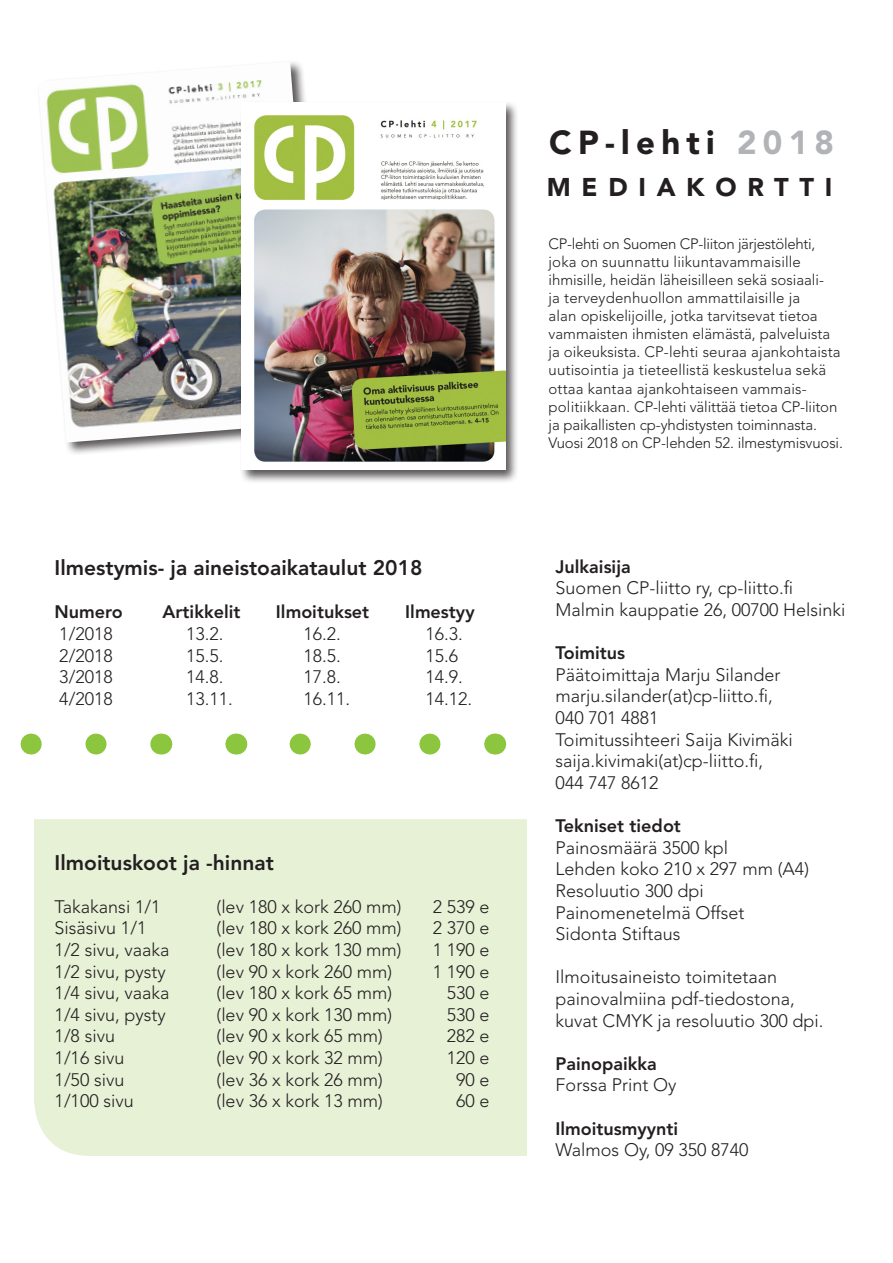
<style>
.page{position:relative;width:893px;height:1263px;background:#fff}
.page>*{position:absolute;margin:0;border:0;box-sizing:border-box;transform-origin:0 0}
._5_OTSIKKO_groteski{font:900 33px "Avenir LT Std";letter-spacing:.19em;color:#231f20}
.t1{font:900 25.5px "Avenir LT Std";letter-spacing:.42em;color:#231f20}
.t2{font:800 21px "Avenir LT Std";color:#231f20}
.t3{font:300 18px "Avenir LT Std";color:#231f20}
.t4{font:800 18px "Avenir LT Std";color:#231f20}
.t5{font:300 15px/18px "Avenir LT Std";color:#231f20}
.s1{color:#b2b3b7}
</style>
<div class="page">
<div style="left:34px;top:819px;width:493px;height:337px;background:#e6f1d6"></div>
<svg style="left:161px;top:733px;width:1px;height:21px"></svg>
<svg style="left:20px;top:733px;width:76px;height:21px"></svg>
<svg style="left:289px;top:733px;width:141px;height:21px"></svg>
<svg style="left:495px;top:733px;width:1px;height:21px"></svg>
<svg style="left:236px;top:733px;width:1px;height:21px"></svg>
<div style="left:36px;top:60px;width:296px;height:396px;background:#231f20;opacity:.75"></div>
<img style="left:38px;top:62px;width:281px;height:380px">
<div style="left:239px;top:100px;width:280px;height:384px;background:#231f20;opacity:.75"></div>
<img style="left:242px;top:102px;width:263px;height:368px">
<p class="t2" style="left:55px;top:555px;width:369px">Ilmestymis- ja aineistoaikataulut 2018</p>
<p class="t4" style="left:55px;top:601px;width:70px">Numero</p>
<p class="t4" style="left:163px;top:601px;width:79px">Artikkelit</p>
<p class="t4" style="left:276px;top:601px;width:95px">Ilmoitukset</p>
<p class="t4" style="left:405px;top:601px;width:71px">Ilmestyy</p>
<p class="t3" style="left:59px;top:623px;width:55px">1/2018</p>
<p class="t3" style="left:186px;top:623px;width:39px">13.2.</p>
<p class="t3" style="left:303px;top:623px;width:39px">16.2.</p>
<p class="t3" style="left:425px;top:623px;width:39px">16.3.</p>
<p class="t3" style="left:59px;top:645px;width:55px">2/2018</p>
<p class="t3" style="left:186px;top:645px;width:39px">15.5.</p>
<p class="t3" style="left:303px;top:645px;width:39px">18.5.</p>
<p class="t3" style="left:425px;top:645px;width:34px">15.6</p>
<p class="t3" style="left:59px;top:666px;width:55px">3/2018</p>
<p class="t3" style="left:186px;top:666px;width:39px">14.8.</p>
<p class="t3" style="left:303px;top:666px;width:39px">17.8.</p>
<p class="t3" style="left:425px;top:666px;width:39px">14.9.</p>
<p class="t3" style="left:59px;top:688px;width:55px">4/2018</p>
<p class="t3" style="left:186px;top:688px;width:48px">13.11.</p>
<p class="t3" style="left:303px;top:688px;width:48px">16.11.</p>
<p class="t3" style="left:425px;top:688px;width:48px">14.12.</p>
<p class="t2" style="left:55px;top:850px;width:221px">Ilmoituskoot ja -hinnat</p>
<p class="t3" style="left:55px;top:896px;width:107px">Takakansi 1/1</p>
<p class="t3" style="left:217px;top:896px;width:186px">(lev 180 x kork 260 mm)</p>
<p class="t3" style="left:433px;top:896px;width:58px">2 539 e</p>
<p class="t3" style="left:55px;top:917px;width:93px">Sisäsivu 1/1</p>
<p class="t3" style="left:217px;top:917px;width:186px">(lev 180 x kork 260 mm)</p>
<p class="t3" style="left:433px;top:917px;width:58px">2 370 e</p>
<p class="t3" style="left:55px;top:939px;width:116px">1/2 sivu, vaaka</p>
<p class="t3" style="left:217px;top:939px;width:186px">(lev 180 x kork 130 mm)</p>
<p class="t3" style="left:433px;top:939px;width:58px">1 190 e</p>
<p class="t3" style="left:55px;top:961px;width:113px">1/2 sivu, pysty</p>
<p class="t3" style="left:217px;top:961px;width:177px">(lev 90 x kork 260 mm)</p>
<p class="t3" style="left:433px;top:961px;width:58px">1 190 e</p>
<p class="t3" style="left:55px;top:982px;width:116px">1/4 sivu, vaaka</p>
<p class="t3" style="left:217px;top:982px;width:177px">(lev 180 x kork 65 mm)</p>
<p class="t3" style="left:447px;top:982px;width:44px">530 e</p>
<p class="t3" style="left:55px;top:1004px;width:113px">1/4 sivu, pysty</p>
<p class="t3" style="left:217px;top:1004px;width:177px">(lev 90 x kork 130 mm)</p>
<p class="t3" style="left:447px;top:1004px;width:44px">530 e</p>
<p class="t3" style="left:55px;top:1025px;width:62px">1/8 sivu</p>
<p class="t3" style="left:217px;top:1025px;width:168px">(lev 90 x kork 65 mm)</p>
<p class="t3" style="left:447px;top:1025px;width:44px">282 e</p>
<p class="t3" style="left:55px;top:1047px;width:71px">1/16 sivu</p>
<p class="t3" style="left:217px;top:1047px;width:168px">(lev 90 x kork 32 mm)</p>
<p class="t3" style="left:447px;top:1047px;width:44px">120 e</p>
<p class="t3" style="left:55px;top:1069px;width:71px">1/50 sivu</p>
<p class="t3" style="left:217px;top:1069px;width:168px">(lev 36 x kork 26 mm)</p>
<p class="t3" style="left:456px;top:1069px;width:35px">90 e</p>
<p class="t3" style="left:55px;top:1090px;width:81px">1/100 sivu</p>
<p class="t3" style="left:217px;top:1090px;width:168px">(lev 36 x kork 13 mm)</p>
<p class="t3" style="left:456px;top:1090px;width:35px">60 e</p>
<p class="_5_OTSIKKO_groteski" style="left:549px;top:122px;width:286px">CP-lehti <span class="s1">2018</span></p>
<p class="t1" style="left:547px;top:172px;width:287px">MEDIAKORTTI</p>
<p class="t5" style="left:549px;top:235px;width:268px">CP-lehti on Suomen CP-liiton järjestölehti, joka on suunnattu liikuntavammaisille</p>
<p class="t5" style="left:549px;top:271px;width:277px">ihmisille, heidän läheisilleen sekä sosiaali-</p>
<p class="t5" style="left:549px;top:289px;width:253px">ja terveydenhuollon ammattilaisille ja</p>
<p class="t5" style="left:549px;top:307px;width:271px">alan opiskelijoille, jotka tarvitsevat tietoa</p>
<p class="t5" style="left:549px;top:325px;width:294px">vammaisten ihmisten elämästä, palveluista ja oikeuksista. CP-lehti seuraa ajankohtaista uutisointia ja tieteellistä keskustelua sekä ottaa kantaa ajankohtaiseen vammais-</p>
<p class="t5" style="left:549px;top:397px;width:296px">politiikkaan. CP-lehti välittää tietoa CP-liiton ja paikallisten cp-yhdistysten toiminnasta.<br>Vuosi 2018 on CP-lehden 52. ilmestymisvuosi.</p>
<p class="t4" style="left:556px;top:556px;width:77px">Julkaisija</p>
<p class="t3" style="left:556px;top:578px;width:239px">Suomen CP-liitto ry, cp-liitto.fi</p>
<p class="t3" style="left:556px;top:599px;width:291px">Malmin kauppatie 26, 00700 Helsinki</p>
<p class="t4" style="left:556px;top:642px;width:71px">Toimitus</p>
<p class="t3" style="left:556px;top:664px;width:226px">Päätoimittaja Marju Silander</p>
<p class="t3" style="left:556px;top:686px;width:219px">marju.silander(at)cp-liitto.fi,</p>
<p class="t3" style="left:556px;top:707px;width:104px">040 701 4881</p>
<p class="t3" style="left:556px;top:729px;width:239px">Toimitussihteeri Saija Kivimäki</p>
<p class="t3" style="left:556px;top:750px;width:209px">saija.kivimaki(at)cp-liitto.fi,</p>
<p class="t3" style="left:556px;top:772px;width:104px">044 747 8612</p>
<p class="t4" style="left:556px;top:815px;width:127px">Tekniset tiedot</p>
<p class="t3" style="left:556px;top:837px;width:174px">Painosmäärä 3500 kpl</p>
<p class="t3" style="left:556px;top:858px;width:255px">Lehden koko 210 x 297 mm (A4)</p>
<p class="t3" style="left:556px;top:880px;width:150px">Resoluutio 300 dpi</p>
<p class="t3" style="left:556px;top:902px;width:190px">Painomenetelmä Offset</p>
<p class="t3" style="left:556px;top:923px;width:126px">Sidonta Stiftaus</p>
<p class="t3" style="left:556px;top:966px;width:223px">Ilmoitusaineisto toimitetaan</p>
<p class="t3" style="left:556px;top:988px;width:241px">painovalmiina pdf-tiedostona,</p>
<p class="t3" style="left:556px;top:1010px;width:269px">kuvat CMYK ja resoluutio 300 dpi.</p>
<p class="t4" style="left:556px;top:1053px;width:103px">Painopaikka</p>
<p class="t3" style="left:556px;top:1074px;width:122px">Forssa Print Oy</p>
<p class="t4" style="left:556px;top:1117px;width:124px">Ilmoitusmyynti</p>
<p class="t3" style="left:556px;top:1139px;width:195px">Walmos Oy, 09 350 8740</p>
</div>
